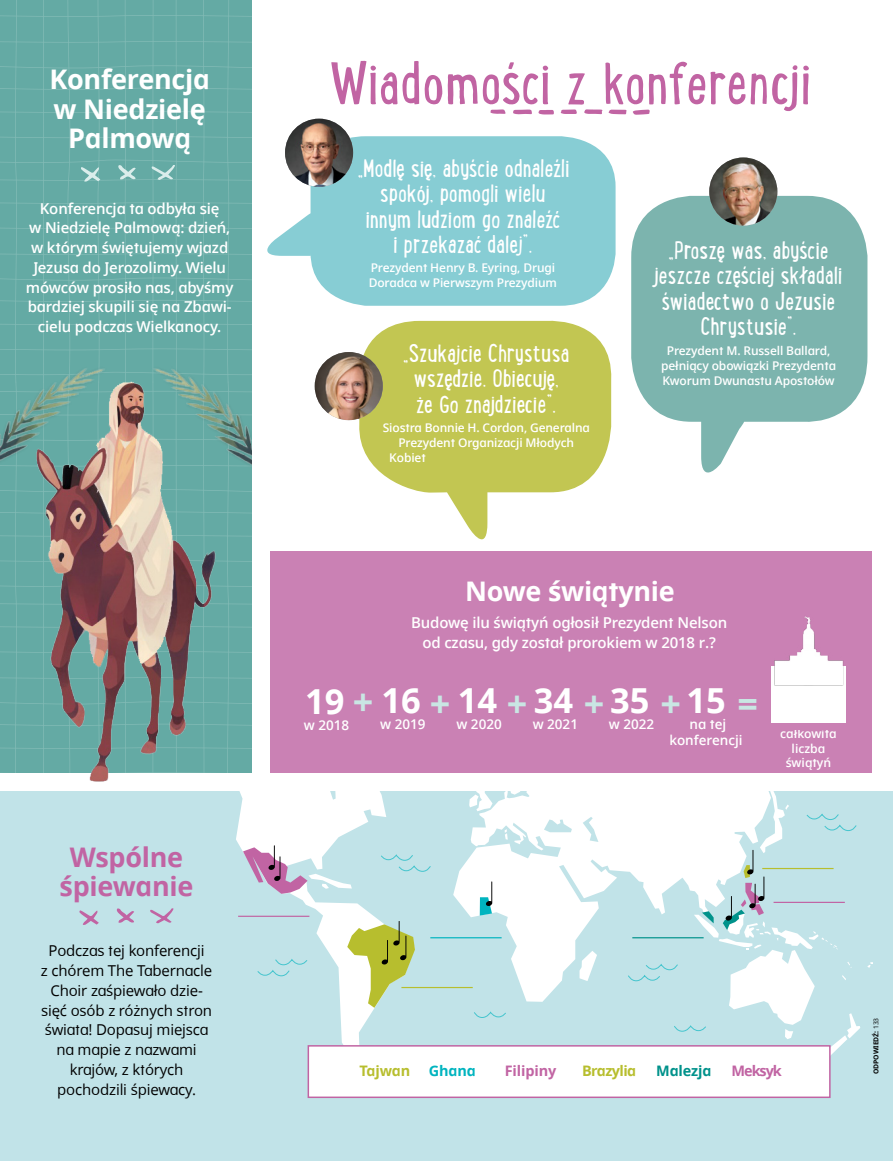
<style>
.page{position:relative;width:893px;height:1161px;background:#fff}
.page>*{position:absolute;margin:0;border:0;box-sizing:border-box;transform-origin:0 0}
.h1_lunchbox{font:64.5px "Lunch Box";letter-spacing:-.005em;color:#c164a3}
.p2_no-marker-1{font:700 36px "Dots Solidlds Lat";color:#c9e6e3}
.p2_no-marker-1-2{font:700 34.5px "Dots Solidlds Lat";color:#fff}
.p1_aside_quote_first{font:27px/25.5px "Lunch Box";letter-spacing:-.01em;color:#fff;text-align:center}
.t1{font:700 27px/29.2px "Dots Solidlds Lat";letter-spacing:-.01em;color:#fff;text-align:center}
.h2_purple{font:700 27px/29.2px "Dots Solidlds Lat";letter-spacing:-.01em;color:#c164a3;text-align:center}
.t2{font:600 15px/19.8px "Dots Solidlds Lat";letter-spacing:-.01em;color:#fff;text-align:center}
.p2_first_black{font:15px/19.8px "Dots Solidlds Lat";letter-spacing:-.01em;color:#000;text-align:center}
.p2_label_green{font:700 14.4px "Dots Solidlds Lat";letter-spacing:-.04em;color:#b7be2e}
.p2_label_violet_2{font:700 14.4px "Dots Solidlds Lat";letter-spacing:-.01em;color:#c164a3}
.p2_label_teal4{font:700 14.4px "Dots Solidlds Lat";letter-spacing:-.01em;color:#00928b}
.p2_label_aqua3{font:700 14.4px "Dots Solidlds Lat";letter-spacing:-.01em;color:#00b4bf}
.p2_no-marker-1-3{font:600 13.5px/16.2px "Dots Solidlds Lat";color:#fff;text-align:center}
.p2_no-marker-1-4{font:600 12.15px/14.7px "Dots Solidlds Lat";color:#fff;text-align:center}
.p1_aside_quote_citat{font:600 12px/15px "Dots Solidlds Lat";letter-spacing:-.01em;color:#fff;text-align:center}
.p1_figure_image_cred{font:700 6.75px "Dots Solidlds Lat";color:#000}
.s1{font-size:36px;color:#c9e6e3}
.s2{font-weight:400}
</style>
<div class="page">
<svg style="left:0;top:0;width:252px;height:374px;background:#65aaa4"></svg>
<div style="left:271px;top:551px;width:601px;height:224px;background:#ca81b4"></div>
<div style="left:0;top:789px;width:893px;height:372px;background:#c1e3e8"></div>
<svg style="left:631px;top:196px;width:236px;height:277px;fill:#7cb4ae"></svg>
<img style="left:709px;top:157px;width:68px;height:69px;border-radius:34px">
<svg style="left:359px;top:320px;width:253px;height:220px;fill:#c2c652"></svg>
<svg style="left:79px;top:910px;width:20px;height:15px"></svg>
<svg style="left:150px;top:908px;width:24px;height:15px"></svg>
<svg style="left:117px;top:908px;width:17px;height:15px"></svg>
<img style="left:315px;top:352px;width:68px;height:68px;border-radius:34px">
<svg style="left:513px;top:110px;width:19px;height:4px"></svg>
<svg style="left:584px;top:109px;width:66px;height:6px"></svg>
<svg style="left:538px;top:110px;width:16px;height:4px"></svg>
<svg style="left:560px;top:109px;width:17px;height:5px"></svg>
<svg style="left:490px;top:109px;width:15px;height:5px"></svg>
<svg style="left:80px;top:167px;width:20px;height:15px"></svg>
<svg style="left:151px;top:165px;width:24px;height:15px"></svg>
<svg style="left:118px;top:165px;width:18px;height:15px"></svg>
<svg style="left:236px;top:791px;width:151px;height:270px"></svg>
<svg style="left:453px;top:791px;width:169px;height:211px;fill:#fff"></svg>
<svg style="left:469px;top:791px;width:23px;height:20px"></svg>
<svg style="left:505px;top:829px;width:3px;height:11px"></svg>
<svg style="left:867px;top:962px;width:5px;height:6px"></svg>
<svg style="left:347px;top:921px;width:68px;height:87px"></svg>
<svg style="left:480px;top:881px;width:12px;height:34px"></svg>
<svg style="left:380px;top:854px;width:51px;height:18px"></svg>
<svg style="left:257px;top:959px;width:51px;height:17px"></svg>
<svg style="left:474px;top:1011px;width:32px;height:7px"></svg>
<hr style="left:401px;top:987px;width:72px;height:1px;background:#b7be2e">
<hr style="left:430px;top:937px;width:72px;height:1px;background:#00b4bf">
<hr style="left:238px;top:916px;width:71px;height:1px;background:#c164a3">
<svg style="left:622px;top:791px;width:238px;height:264px"></svg>
<div style="left:0;top:773px;width:893px;height:18px;background:#fff"></div>
<img style="left:0;top:374px;width:258px;height:418px">
<svg style="left:138px;top:363px;width:6px;height:120px"></svg>
<img style="left:144px;top:349px;width:108px;height:169px">
<img style="left:0;top:349px;width:113px;height:163px">
<div style="left:252px;top:0;width:18px;height:783px;background:#fff"></div>
<svg style="left:267px;top:136px;width:349px;height:170px;background:#96d3d9"></svg>
<img style="left:285px;top:119px;width:68px;height:68px;border-radius:34px">
<div style="left:617px;top:1033px;width:13px;height:20px;background:#c1e3e8"></div>
<div style="left:308px;top:1045px;width:523px;height:53px;background:#fff;border:2px solid #c164a3"></div>
<svg style="left:243px;top:845px;width:109px;height:49px"></svg>
<div style="left:771px;top:666px;width:74px;height:59px;background:#fff"></div>
<img style="left:774px;top:616px;width:72px;height:76px">
<div style="left:760px;top:723px;width:94px;height:6px;background:#ca81b4"></div>
<p class="t1" style="left:49px;top:65px;width:162px">Konferencja w Niedzielę<br>Palmową</p>
<p class="t2" style="left:26px;top:198px;width:209px">Konferencja ta odbyła się<br>w Niedzielę Palmową: dzień, w którym świętujemy wjazd<br>Jezusa do Jerozolimy. Wielu mówców prosiło nas, abyśmy bardziej skupili się na Zbawi&shy;cielu podczas Wielkanocy.</p>
<p class="h2_purple" style="left:60px;top:843px;width:135px">Wspólne śpiewanie</p>
<p class="p2_first_black" style="left:41px;top:941px;width:173px">Podczas tej konferencji<br>z chórem The Tabernacle<br>Choir zaśpiewało dzie&shy;sięć osób z różnych stron świata! Dopasuj miejsca na mapie z nazwami krajów, z których pochodzili śpiewacy.</p>
<p class="h1_lunchbox" style="left:329px;top:38px;width:484px">Wiadomości z konferencji</p>
<p class="p1_aside_quote_first" style="left:357px;top:154px;width:214px">„Modlę się, abyście odnaleźli spokój, pomogli wielu innym ludziom go znaleźć<br>i przekazać dalej”.</p>
<p class="p1_aside_quote_citat" style="left:369px;top:261px;width:190px;text-align:left">Prezydent Henry B. Eyring, Drugi<br>Doradca w Pierwszym Prezydium</p>
<p class="p1_aside_quote_first" style="left:403px;top:339px;width:168px">„Szukajcie Chrystusa wszędzie. Obiecuję, że Go znajdziecie”.</p>
<p class="p1_aside_quote_citat" style="left:383px;top:420px;width:209px">Siostra Bonnie H. Cordon, Generalna</p>
<p class="p1_aside_quote_citat" style="left:398px;top:435px;width:177px">Prezydent Organizacji Młodych</p>
<p class="p1_aside_quote_citat" style="left:389px;top:450px;width:38px">Kobiet</p>
<p class="p1_aside_quote_first" style="left:655px;top:236px;width:189px">„Proszę was, abyście jeszcze częściej składali świadectwo o Jezusie<br>Chrystusie”.</p>
<p class="p1_aside_quote_citat" style="left:661px;top:343px;width:176px">Prezydent M. Russell Ballard, pełniący obowiązki Prezydenta<br>Kworum Dwunastu Apostołów</p>
<p class="t1" style="left:465px;top:576px;width:211px">Nowe świątynie</p>
<p class="t2" style="left:411px;top:613px;width:318px">Budowę ilu świątyń ogłosił Prezydent Nelson od czasu, gdy został prorokiem w 2018 r.?</p>
<p class="p2_no-marker-1-2" style="left:534px;top:674px;width:41px">34</p>
<p class="p2_no-marker-1-3" style="left:533px;top:716px;width:47px">w 2021</p>
<p class="p2_no-marker-1-2" style="left:610px;top:674px;width:41px">35</p>
<p class="p2_no-marker-1-3" style="left:609px;top:716px;width:47px">w 2022</p>
<p class="p2_no-marker-1-2" style="left:305px;top:675px;width:117px">19 <span class="s1">+</span> 16</p>
<p class="p2_no-marker-1" style="left:430px;top:677px;width:22px">+</p>
<p class="p2_no-marker-1" style="left:507px;top:677px;width:22px">+</p>
<p class="p2_no-marker-1" style="left:584px;top:677px;width:22px">+</p>
<p class="p2_no-marker-1" style="left:661px;top:677px;width:22px">+</p>
<p class="p2_no-marker-1" style="left:737px;top:677px;width:22px">=</p>
<p class="p2_no-marker-1-3" style="left:304px;top:717px;width:47px">w 2018</p>
<p class="p2_no-marker-1-2" style="left:458px;top:674px;width:41px">14</p>
<p class="p2_no-marker-1-3" style="left:456px;top:716px;width:47px">w 2020</p>
<p class="p2_no-marker-1-2" style="left:686px;top:674px;width:41px">15</p>
<p class="p2_no-marker-1-3" style="left:670px;top:716px;width:75px">na tej konferencji</p>
<p class="p2_no-marker-1-3" style="left:380px;top:716px;width:47px">w 2019</p>
<p class="p2_no-marker-1-4" style="left:780px;top:726px;width:58px">całkowita liczba świątyń</p>
<p class="p2_label_green" style="left:359px;top:1059px;width:52px">Tajwan</p>
<p class="p2_label_aqua3" style="left:429px;top:1059px;width:48px">Ghana</p>
<p class="p2_label_violet_2" style="left:505px;top:1059px;width:53px">Filipiny</p>
<p class="p2_label_green" style="left:582px;top:1059px;width:56px">Brazylia</p>
<p class="p2_label_teal4" style="left:656px;top:1059px;width:57px">Malezja</p>
<p class="p2_label_violet_2" style="left:731px;top:1059px;width:52px">Meksyk</p>
<p class="p1_figure_image_cred" style="left:871px;top:1074px;width:58px;rotate:-90deg">ODPOWIEDŹ: <span class="s2">133</span></p>
</div>
